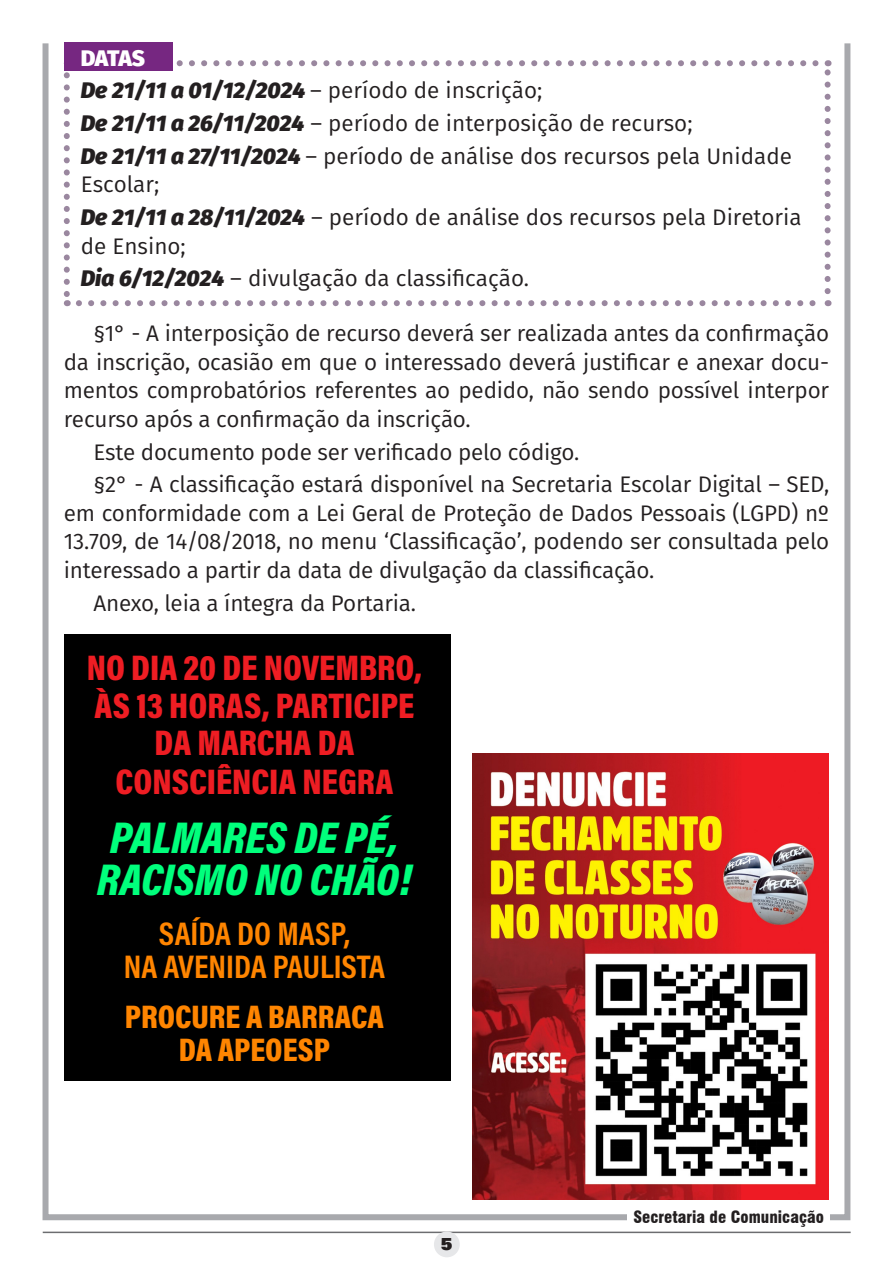
<style>
.page{position:relative;width:893px;height:1263px;background:#fff}
.page>*{position:absolute;margin:0;border:0;box-sizing:border-box;transform-origin:0 0}
.Corpo_do_texto{font:italic 900 45px/42px "Acumin Pro Cond";letter-spacing:-.005em;color:#00ff7c}
.Corpo_do_texto-2{font:900 36px/38px "Acumin Pro Cond";color:#ee1d23;text-align:center}
.Corpo_do_texto-3{font:700 33px/33px "Acumin Pro Cond";color:#ff8500;text-align:center}
.Corpo_do_texto-4{font:900 33px/33px "Acumin Pro Cond";color:#ff8500;text-align:center}
.Corpo_do_texto-5{font:22.5px/28.5px "Fira Sans";letter-spacing:-.01em;color:#231f20}
.Corpo_do_texto-6{font:800 22.5px "Fira Sans";letter-spacing:-.04em;color:#fff}
.t1{font:700 18px "U001 DOT Ultr";color:#231f20}
.t2{font:900 condensed 16.5px "Swiss 721 BT";color:#231f20}
.s1{font-weight:800;font-style:italic}
</style>
<div class="page">
<div style="left:43px;top:40px;width:807px;height:1180px;border:6px solid #a8a9ad"></div>
<hr style="left:43px;top:1231px;width:808px;height:2px;background:#6c6d70">
<div style="left:434px;top:1231px;width:26px;height:26px;background:#e6e7e9;border-radius:50%"></div>
<div style="left:628px;top:1209px;width:202px;height:18px;background:#fff"></div>
<div style="left:64px;top:634px;width:387px;height:447px;background:#000"></div>
<svg style="left:79px;top:300px;width:737px;height:6px"></svg>
<svg style="left:64px;top:75px;width:6px;height:231px"></svg>
<svg style="left:825px;top:60px;width:6px;height:231px"></svg>
<svg style="left:172px;top:60px;width:643px;height:6px"></svg>
<img style="left:472px;top:753px;width:357px;height:446px">
<div style="left:64px;top:43px;width:108px;height:28px;background:#762781"></div>
<p class="Corpo_do_texto-6" style="left:81px;top:37px;width:66px">DATAS</p>
<p class="Corpo_do_texto-5" style="left:81px;top:76px;width:463px"><span class="s1">De 21/11 a 01/12/2024</span> – período de inscrição;</p>
<p class="Corpo_do_texto-5" style="left:81px;top:108px;width:613px"><span class="s1">De 21/11 a 26/11/2024</span> – período de interposição de recurso;</p>
<p class="Corpo_do_texto-5" style="left:81px;top:141px;width:713px"><span class="s1">De 21/11 a 27/11/2024</span> – período de análise dos recursos pela Unidade<br>Escolar;</p>
<p class="Corpo_do_texto-5" style="left:81px;top:202px;width:722px"><span class="s1">De 21/11 a 28/11/2024</span> – período de análise dos recursos pela Diretoria de Ensino;</p>
<p class="Corpo_do_texto-5" style="left:81px;top:264px;width:450px"><span class="s1">Dia 6/12/2024</span> – divulgação da classificação.</p>
<p class="Corpo_do_texto-5" style="left:64px;top:319px;width:767px;text-align:justify;text-indent:30px">§1° - A interposição de recurso deverá ser realizada antes da confirmação da inscrição, ocasião em que o interessado deverá justificar e anexar docu&shy;mentos comprobatórios referentes ao pedido, não sendo possível interpor recurso após a confirmação da inscrição.</p>
<p class="Corpo_do_texto-5" style="left:94px;top:437px;width:487px">Este documento pode ser verificado pelo código.</p>
<p class="Corpo_do_texto-5" style="left:64px;top:470px;width:767px;text-align:justify;text-indent:30px">§2° - A classificação estará disponível na Secretaria Escolar Digital – SED, em conformidade com a Lei Geral de Proteção de Dados Pessoais (LGPD) nº 13.709, de 14/08/2018, no menu ‘Classificação’, podendo ser consultada pelo interessado a partir da data de divulgação da classificação.</p>
<p class="Corpo_do_texto-5" style="left:94px;top:588px;width:324px">Anexo, leia a íntegra da Portaria.</p>
<p class="Corpo_do_texto-2" style="left:87px;top:648px;width:337px">NO DIA 20 DE NOVEMBRO,<br>ÀS 13 HORAS, PARTICIPE<br>DA MARCHA DA<br>CONSCIÊNCIA NEGRA</p>
<p class="Corpo_do_texto" style="left:97px;top:816px;width:316px">PALMARES DE PÉ,<br>RACISMO NO CHÃO!</p>
<p class="Corpo_do_texto-3" style="left:124px;top:916px;width:263px">SAÍDA DO MASP,<br>NA AVENIDA PAULISTA</p>
<p class="Corpo_do_texto-4" style="left:125px;top:1000px;width:261px">PROCURE A BARRACA<br>DA APEOESP</p>
<p class="t1" style="left:441px;top:1233px;width:13px">5</p>
<p class="t2" style="left:633px;top:1207px;width:192px">Secretaria de Comunicação</p>
</div>
